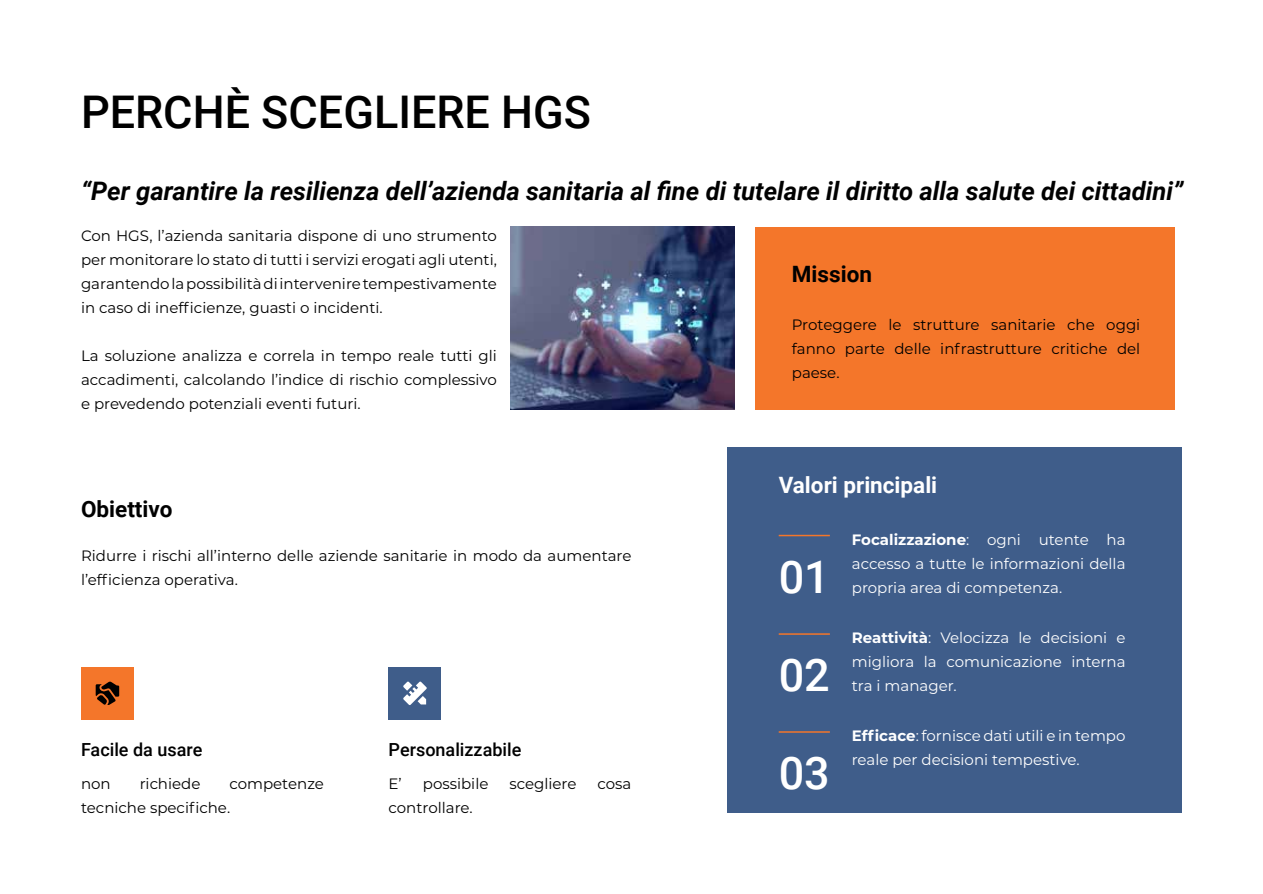
<style>
.page{position:relative;width:1263px;height:894px;background:#fff}
.page>*{position:absolute;margin:0;border:0;box-sizing:border-box;transform-origin:0 0}
.t1{font:500 45px "Roboto";color:#000}
.t2{font:500 45px "Roboto";color:#fff}
.t3{font:italic 700 25.5px "Roboto";color:#000}
.t4{font:700 22.5px "Roboto";color:#000}
.t5{font:700 22.5px "Roboto";color:#fff}
.t6{font:500 18px "Roboto";color:#000}
.t7{font:15px/24px "Montserrat";color:#000;text-align:justify}
.t8{font:15px/24px "Montserrat";color:#fff}
.s1{font-weight:700}
</style>
<div class="page">
<div style="left:755px;top:226px;width:419px;height:183px;background:#f4762a"></div>
<div style="left:728px;top:447px;width:454px;height:365px;background:#3f5d8a"></div>
<img style="left:510px;top:226px;width:224px;height:183px">
<div style="left:81px;top:666px;width:53px;height:53px;background:#f4762a"></div>
<svg style="left:96px;top:681px;width:23px;height:23px"></svg>
<div style="left:388px;top:666px;width:53px;height:53px;background:#3f5d8a"></div>
<svg style="left:403px;top:681px;width:24px;height:24px"></svg>
<hr style="left:778px;top:534px;width:52px;height:2px;background:#f4762a">
<hr style="left:778px;top:633px;width:52px;height:1px;background:#f4762a">
<hr style="left:778px;top:731px;width:52px;height:1px;background:#f4762a">
<h1 class="t1" style="left:81px;top:81px;width:511px">PERCHÈ SCEGLIERE HGS</h1>
<h2 class="t3" style="left:81px;top:173px;width:1103px">“Per garantire la resilienza dell’azienda sanitaria al fine di tutelare il diritto alla salute dei cittadini”</h2>
<p class="t7" style="left:81px;top:223px;width:417px">Con HGS, l’azienda sanitaria dispone di uno strumento per monitorare lo stato di tutti i servizi erogati agli utenti, garantendo la possibilità di intervenire tempestivamente in caso di inefficienze, guasti o incidenti.</p>
<p class="t7" style="left:81px;top:343px;width:417px">La soluzione analizza e correla in tempo reale tutti gli accadimenti, calcolando l’indice di rischio complessivo e prevedendo potenziali eventi futuri.</p>
<h3 class="t4" style="left:792px;top:258px;width:82px">Mission</h3>
<p class="t7" style="left:792px;top:312px;width:350px">Proteggere le strutture sanitarie che oggi fanno parte delle infrastrutture critiche del paese.</p>
<h3 class="t4" style="left:81px;top:492px;width:93px">Obiettivo</h3>
<p class="t7" style="left:81px;top:543px;width:552px">Ridurre i rischi all’interno delle aziende sanitarie in modo da aumentare l’efficienza operativa.</p>
<p class="t6" style="left:81px;top:737px;width:123px">Facile da usare</p>
<p class="t7" style="left:81px;top:770px;width:31px">non</p>
<p class="t7" style="left:140px;top:770px;width:62px">richiede</p>
<p class="t7" style="left:81px;top:770px;width:244px;text-indent:148px">competenze tecniche specifiche.</p>
<p class="t6" style="left:388px;top:737px;width:134px">Personalizzabile</p>
<p class="t7" style="left:388px;top:770px;width:15px">E’</p>
<p class="t7" style="left:423px;top:770px;width:67px">possibile</p>
<p class="t7" style="left:509px;top:770px;width:69px">scegliere</p>
<p class="t7" style="left:597px;top:770px;width:35px">cosa</p>
<p class="t7" style="left:388px;top:794px;width:86px">controllare.</p>
<h3 class="t5" style="left:778px;top:469px;width:160px">Valori principali</h3>
<p class="t8" style="left:852px;top:526px;width:275px"><span class="s1">Focalizzazione</span>: ogni utente ha accesso a tutte le informazioni della</p>
<h1 class="t2" style="left:778px;top:545px;width:53px">01</h1>
<p class="t8" style="left:852px;top:574px;width:212px">propria area di competenza.</p>
<p class="t8" style="left:852px;top:625px;width:275px"><span class="s1">Reattività</span>: Velocizza le decisioni e migliora la comunicazione interna</p>
<h1 class="t2" style="left:778px;top:643px;width:53px">02</h1>
<p class="t8" style="left:852px;top:673px;width:106px">tra i manager.</p>
<p class="t8" style="left:852px;top:723px;width:275px"><span class="s1">Efficace</span>: fornisce dati utili e in tempo reale per decisioni tempestive.</p>
<h1 class="t2" style="left:778px;top:741px;width:53px">03</h1>
</div>
